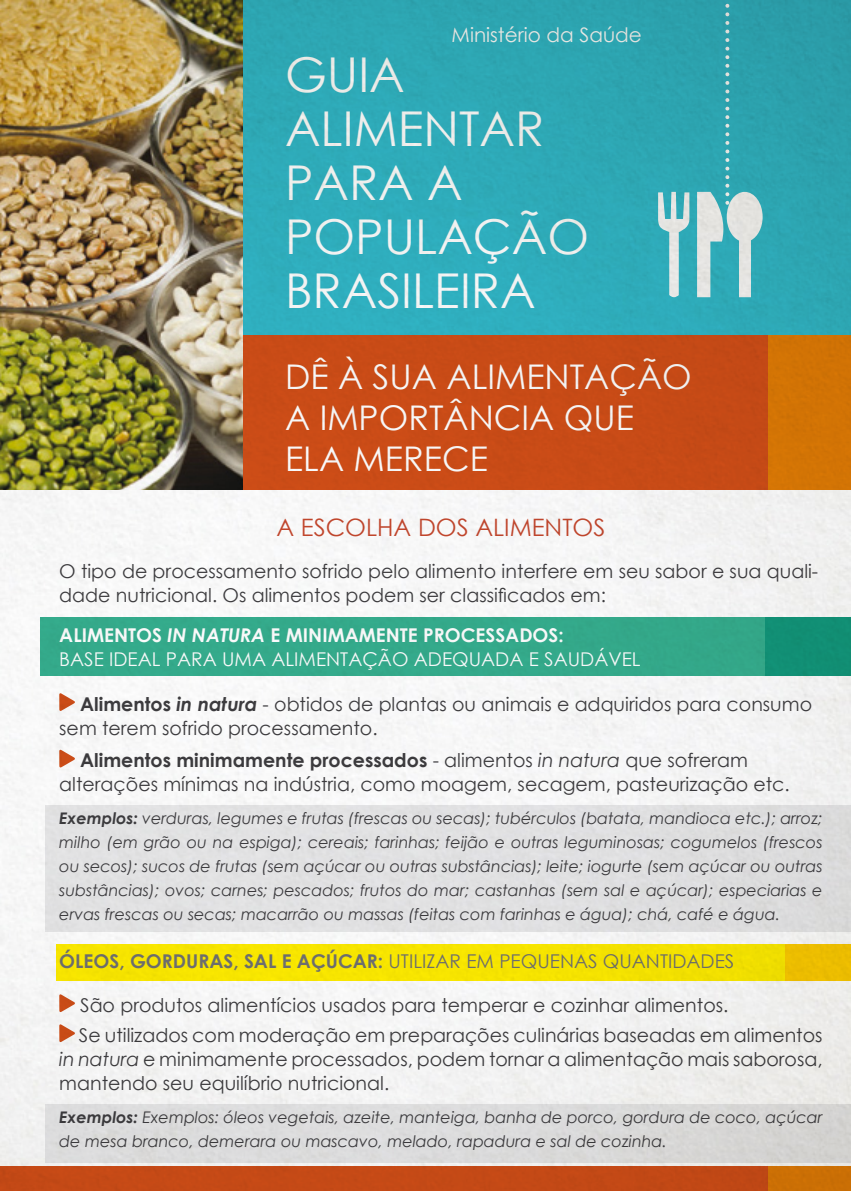
<style>
.page{position:relative;width:851px;height:1191px;background:#fff}
.page>*{position:absolute;margin:0;border:0;box-sizing:border-box;transform-origin:0 0}
.t1{font:48px/54px "Century Gothic";color:#fff}
.t2{font:34px/40.8px "Century Gothic";color:#fff}
.t3{font:24px "Century Gothic";color:#c6482e}
.t4{font:20px "Century Gothic";color:#fff}
.t5{font:19px/24px "Century Gothic";color:#3e3d40}
.t6{font:700 19px/24px "Century Gothic";color:#fff}
.t7{font:700 19px "Century Gothic";color:#707172}
.t8{font:19px "Century Gothic";color:#fff}
.t9{font:19px "Century Gothic";color:#707172}
.t10{font:italic 16px/24px "Century Gothic";color:#3e3d40;text-align:justify}
.s1{font-style:italic}
.s2{font-weight:400}
.s3{font-weight:700}
.s4{font-weight:700;font-style:italic}
</style>
<div class="page">
<img style="left:0;top:0;width:850px;height:1191px">
<p class="t4" style="left:451px;top:21px;width:192px">Ministério da Saúde</p>
<h1 class="t1" style="left:285px;top:47px;width:305px">GUIA<br>ALIMENTAR<br>PARA A<br>POPU LAÇÃO<br>BRASILEIRA</h1>
<h2 class="t2" style="left:285px;top:356px;width:408px">DÊ À SUA ALIMENTAÇÃO<br>A IMPORTÂNCIA QU E<br>ELA MERECE</h2>
<p class="t3" style="left:276px;top:511px;width:330px">A ESCOLHA DOS ALIMENTOS</p>
<p class="t5" style="left:59px;top:559px;width:760px">O tipo de processamento sofrido pelo alimento interfere em seu sabor e sua quali&shy;dade nutricional. Os alimentos podem ser classificados em:</p>
<p class="t6" style="left:59px;top:622px;width:506px">ALIMENTOS <span class="s1">in natura</span> E MINIMAMENTE PROCESSADOS:<br><span class="s2">Base</span></p>
<p class="t8" style="left:109px;top:646px;width:11px">ideal</p>
<p class="t8" style="left:166px;top:646px;width:118px">para uma alimenta</p>
<p class="t8" style="left:362px;top:646px;width:65px">ção ade</p>
<p class="t8" style="left:452px;top:646px;width:44px">quada</p>
<p class="t8" style="left:528px;top:646px;width:103px">e saudável</p>
<p class="t5" style="left:59px;top:692px;width:754px;text-indent:21px"><span class="s3">ALIMENTOS</span> <span class="s4">in natura</span> - obtidos de plantas ou animais e adquiridos para consumo sem terem sofrido processamento.</p>
<p class="t5" style="left:59px;top:748px;width:732px;text-indent:21px"><span class="s3">ALIMENTOS MINIMAMENTE PROCESSADOS</span> - alimentos <span class="s1">in natura</span> que sofreram alterações mínimas na indústria, como moagem, secagem, pasteurização etc.</p>
<p class="t10" style="left:59px;top:806px;width:764px"><span class="s3">Exemplos:</span> verduras, legumes e frutas (frescas ou secas); tubérculos (batata, mandioca etc.); arroz; milho (em grão ou na espiga); cereais; farinhas; feijão e outras leguminosas; cogumelos (frescos ou secos); sucos de frutas (sem açúcar ou outras substâncias); leite; iogurte (sem açúcar ou outras substâncias); ovos; carnes; pescados; frutos do mar; castanhas (sem sal e açúcar); especiarias e ervas frescas ou secas; macarrão ou massas (feitas com farinhas e água); chá, café e água.</p>
<p class="t7" style="left:59px;top:946px;width:503px">ÓLEOS, GORDURAS, SAL E AÇÚCAR: <span class="s2">utilizar em pequenas</span></p>
<p class="t9" style="left:602px;top:948px;width:42px">quantidades</p>
<p class="t5" style="left:79px;top:990px;width:745px;line-height:30px">São produtos alimentícios usados para temperar e cozinhar alimentos.<br>Se utilizados com moderação em preparações culinárias baseadas em alimentos</p>
<p class="t5" style="left:59px;top:1047px;width:764px"><span class="s1">in natura</span> e minimamente processados, podem tornar a alimentação mais saborosa, mantendo seu equilíbrio nutricional.</p>
<p class="t10" style="left:59px;top:1104px;width:764px"><span class="s3">Exemplos:</span> Exemplos: óleos vegetais, azeite, manteiga, banha de porco, gordura de coco, açúcar de mesa branco, demerara ou mascavo, melado, rapadura e sal de cozinha.</p>
</div>
